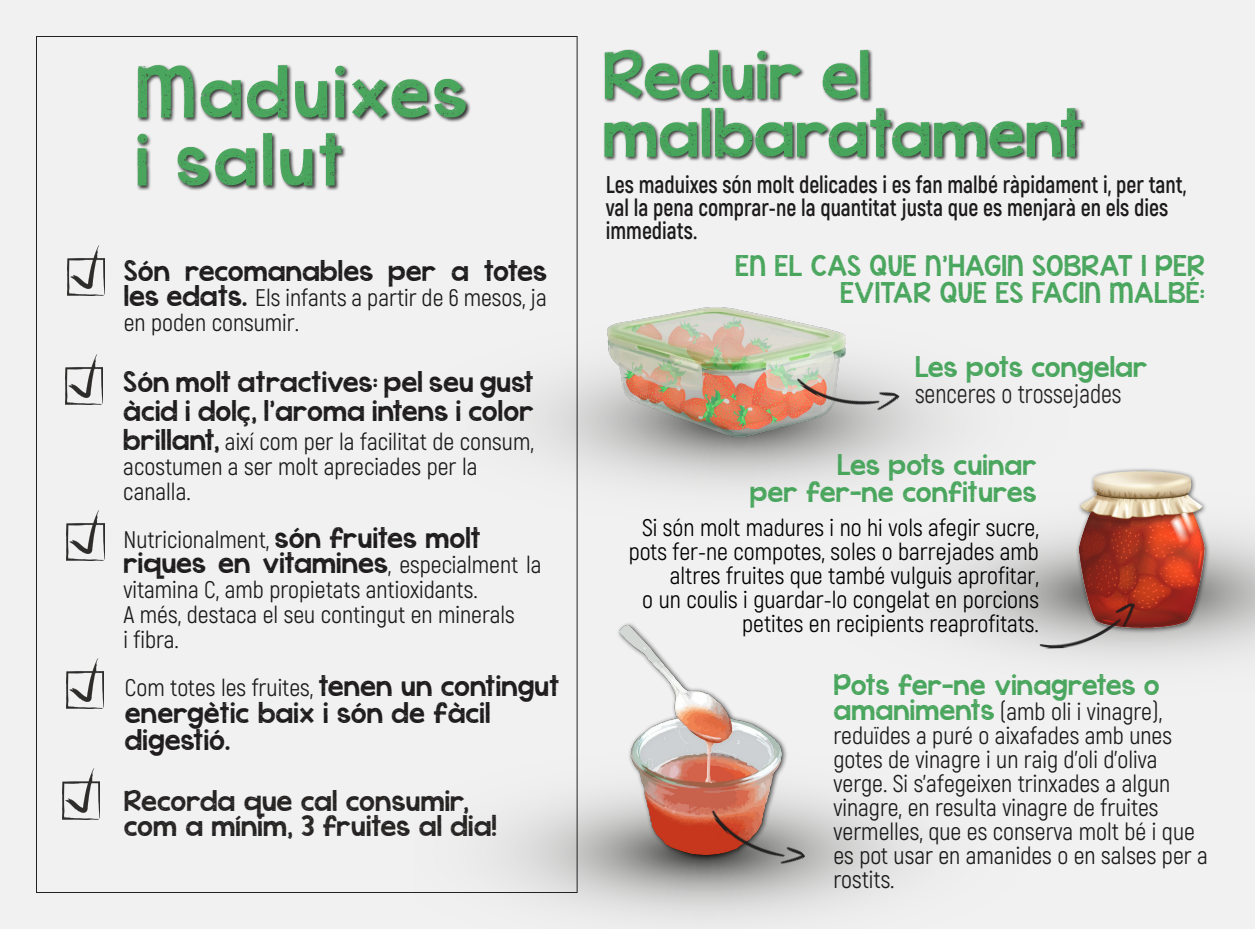
<style>
.page{position:relative;width:1255px;height:929px;background:#f1f1f1}
.page>*{position:absolute;margin:0;border:0;box-sizing:border-box;transform-origin:0 0}
.t1{font:55px "KG Cold Coffee";letter-spacing:.055em;color:#4aa55d}
.t2{font:51px "KG Cold Coffee";color:#48a55c}
.t3{font:26.4px "Akrobat";color:#242121;scale:.91 1}
.t4{font:24.2px/24px "Akrobat";color:#1c1a1a}
.t5{font:700 24.2px/23px "Akrobat";color:#1c1a1a;scale:.91 1}
.t6{font:24px/25px "Akrobat";color:#1c1a1a}
.t7{font:24px "Akrobat";color:#000}
.t8{font:22px/29px "KG Cold Coffee";color:#1c1a1a}
.t9{font:22px/27px "KG Cold Coffee";color:#48a55c;text-align:right}
.t10{font:22px "KG Cold Coffee";color:#242121}
.s1{font-family:"KG Cold Coffee";font-size:22px}
.s2{font-family:"Akrobat";font-size:24px}
.s3{font-family:"KG Cold Coffee";font-size:22px;color:#48a55c}
</style>
<div class="page">
<div style="left:603px;top:49px;width:484px;height:113px;background:#000;opacity:.78"></div>
<div style="left:136px;top:64px;width:335px;height:127px;background:#000;opacity:.78"></div>
<img style="left:494px;top:793px;width:419px;height:126px">
<div style="left:615px;top:622px;width:173px;height:239px;background:#000;opacity:.75"></div>
<img style="left:619px;top:625px;width:162px;height:229px">
<img style="left:528px;top:369px;width:547px;height:170px">
<img style="left:607px;top:307px;width:239px;height:130px">
<div style="left:1075px;top:466px;width:135px;height:168px;background:#000;opacity:.75"></div>
<img style="left:1080px;top:471px;width:125px;height:156px">
<img style="left:66px;top:659px;width:37px;height:50px">
<img style="left:67px;top:245px;width:37px;height:51px">
<img style="left:67px;top:511px;width:37px;height:50px">
<img style="left:66px;top:355px;width:37px;height:50px">
<img style="left:62px;top:769px;width:38px;height:50px">
<img style="left:796px;top:346px;width:104px;height:71px">
<img style="left:1039px;top:603px;width:96px;height:46px">
<img style="left:709px;top:785px;width:96px;height:88px">
<h2 class="t1" style="left:136px;top:49px;width:333px">Maduixes</h2>
<h2 class="t1" style="left:136px;top:117px;width:209px">i salut</h2>
<h4 class="t8" style="left:124px;top:256px;width:425px">Són recomanables per a totes</h4>
<h4 class="t6" style="left:124px;top:286px;width:425px"><span class="s1">les edats.</span> Els infants a partir de 6 mesos, ja en poden consumir.</h4>
<h4 class="t8" style="left:123px;top:367px;width:412px">Són molt atractives: pel seu gust àcid i dolç, l’aroma intens i color</h4>
<h4 class="t6" style="left:123px;top:429px;width:412px"><span class="s1">brillant,</span> així com per la facilitat de consum, acostumen a ser molt apreciades per la</h4>
<h4 class="t6" style="left:123px;top:479px;width:69px">canalla.</h4>
<h4 class="t6" style="left:123px;top:527px;width:359px">Nutricionalment, <span class="s1">són fruites molt</span></h4>
<h4 class="t8" style="left:123px;top:548px;width:420px">riques en vitamines<span class="s2">, especialment la</span></h4>
<h4 class="t6" style="left:123px;top:577px;width:356px">vitamina C, amb propietats antioxidants.</h4>
<h4 class="t6" style="left:123px;top:602px;width:393px">A més, destaca el seu contingut en minerals</h4>
<h4 class="t6" style="left:123px;top:627px;width:57px">i fibra.</h4>
<h4 class="t6" style="left:125px;top:675px;width:436px">Com totes les fruites, <span class="s1">tenen un contingut</span></h4>
<h4 class="t8" style="left:125px;top:698px;width:367px">energètic baix i són de fàcil</h4>
<h4 class="t8" style="left:125px;top:725px;width:107px">digestió.</h4>
<h4 class="t10" style="left:124px;top:784px;width:346px">Recorda que cal consumir,</h4>
<h4 class="t10" style="left:124px;top:809px;width:375px">com a mínim, 3 fruites al dia!</h4>
<h2 class="t2" style="left:603px;top:36px;width:270px">Reduir el</h2>
<h2 class="t2" style="left:603px;top:94px;width:482px">malbaratament</h2>
<h4 class="t5" style="left:606px;top:173px;width:640px">Les maduixes són molt delicades i es fan malbé ràpidament i, per tant, val la pena comprar-ne la quantitat justa que es menjarà en els dies</h4>
<h4 class="t5" style="left:606px;top:219px;width:102px">immediats.</h4>
<h4 class="t9" style="left:735px;top:251px;width:471px">EN EL CAS QUE N’HAGIN SOBRAT I PER<br>EVITAR QUE ES FACIN MALBÉ:</h4>
<h4 class="t9" style="left:915px;top:353px;width:234px">Les pots congelar</h4>
<h4 class="t3" style="left:915px;top:378px;width:229px">senceres o trossejades</h4>
<h4 class="t9" style="left:837px;top:451px;width:201px">Les pots cuinar</h4>
<h4 class="t9" style="left:750px;top:478px;width:289px">per fer-ne confitures</h4>
<h4 class="t7" style="left:642px;top:514px;width:398px">Si són molt madures i no hi vols afegir sucre,</h4>
<h4 class="t7" style="left:629px;top:538px;width:412px">pots fer-ne compotes, soles o barrejades amb</h4>
<h4 class="t7" style="left:670px;top:562px;width:371px">altres fruites que també vulguis aprofitar,</h4>
<h4 class="t7" style="left:642px;top:586px;width:398px">o un coulis i guardar-lo congelat en porcions</h4>
<h4 class="t7" style="left:742px;top:610px;width:298px">petites en recipients reaprofitats.</h4>
<h4 class="t9" style="left:834px;top:671px;width:328px">Pots fer-ne vinagretes o</h4>
<h4 class="t4" style="left:834px;top:699px;width:330px"><span class="s3">amaniments</span> (amb oli i vinagre),</h4>
<h4 class="t4" style="left:834px;top:723px;width:340px">reduïdes a puré o aixafades amb unes</h4>
<h4 class="t4" style="left:834px;top:747px;width:326px">gotes de vinagre i un raig d’oli d’oliva</h4>
<h4 class="t4" style="left:834px;top:771px;width:338px">verge. Si s’afegeixen trinxades a algun</h4>
<h4 class="t4" style="left:834px;top:795px;width:327px">vinagre, en resulta vinagre de fruites</h4>
<h4 class="t4" style="left:834px;top:819px;width:376px">vermelles, que es conserva molt bé i que es pot usar en amanides o en salses per a rostits.</h4>
</div>
